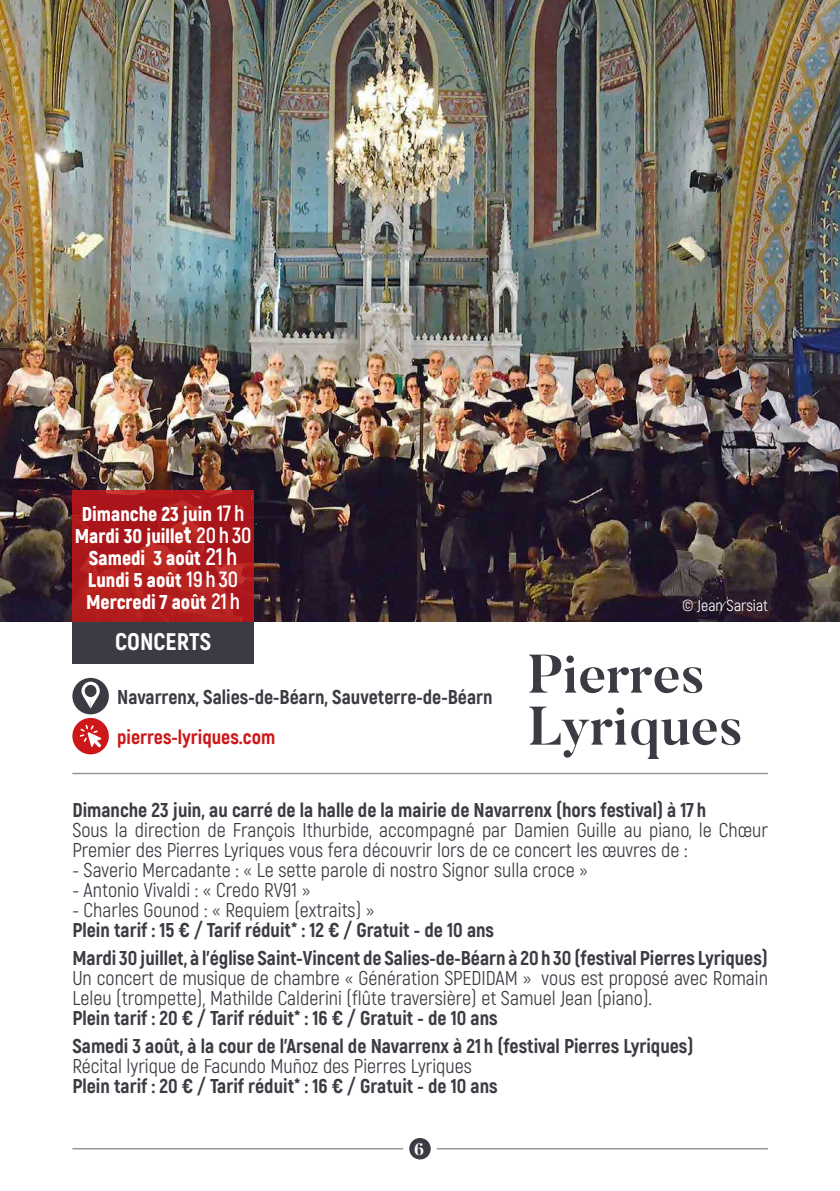
<style>
.page{position:relative;width:840px;height:1191px;background:#fff}
.page>*{position:absolute;margin:0;border:0;box-sizing:border-box;transform-origin:0 0}
.t1{font:700 54px/52px "Butler";color:#3b3c43}
.t2{font:800 24px "Akrobat";color:#fff}
.t3{font:20px/20px "Akrobat";color:#3b3c43}
.t4{font:800 20px/28px "Akrobat";color:#3b3c43}
.t5{font:900 20px/22px "Akrobat";color:#fff;text-align:center}
.t6{font:800 20px "Akrobat";color:#cd1719}
.t7{font:700 17px "Butler";color:#fff}
.t8{font:16px "Akrobat";color:#fff}
.s1{font-weight:700;font-size:22px}
.s2{font-size:24px}
.s3{font-weight:700;font-size:24px}
</style>
<div class="page">
<img style="left:0;top:0;width:839px;height:621px">
<hr style="left:72px;top:1148px;width:695px;height:1px;background:#96979e">
<div style="left:406px;top:1135px;width:27px;height:27px;background:#3b3c43;border-radius:50%"></div>
<div style="left:403px;top:1132px;width:33px;height:33px;border:6px solid #fff;border-radius:50%"></div>
<svg style="left:72px;top:490px;width:182px;height:131px;background:#b01c1d"></svg>
<div style="left:72px;top:621px;width:182px;height:42px;background:#3b3c43"></div>
<div style="left:72px;top:678px;width:37px;height:36px;background:#3b3c43;border-radius:50%"></div>
<svg style="left:83px;top:697px;width:15px;height:11px"></svg>
<svg style="left:81px;top:681px;width:19px;height:19px"></svg>
<div style="left:85px;top:685px;width:11px;height:12px;background:#3b3c43;border-radius:50%"></div>
<div style="left:72px;top:718px;width:37px;height:36px;background:#cd1719;border-radius:50%"></div>
<svg style="left:79px;top:724px;width:22px;height:23px"></svg>
<hr style="left:72px;top:772px;width:695px;height:2px;background:#96979e">
<p class="t5" style="left:75px;top:503px;width:178px">Dimanche 23 juin <span class="s1">17 h<br></span>Mardi 30 juille<span class="s2">t</span> <span class="s1">20 h 30<br></span>Samedi 3 août <span class="s3">21 h<br></span>Lundi 5 août <span class="s1">19 h 30<br></span>Mercredi 7 août <span class="s1">21 h</span></p>
<p class="t2" style="left:115px;top:626px;width:97px">CONCERTS</p>
<p class="t4" style="left:117px;top:683px;width:376px">Navarrenx, Salies-de-Béarn, Sauveterre-de-Béarn</p>
<p class="t6" style="left:117px;top:724px;width:159px">pierres-lyriques.com</p>
<p class="t8" style="left:681px;top:596px;width:87px">© Jean Sarsiat</p>
<h1 class="t1" style="left:527px;top:648px;width:216px">Pierres<br>Lyriques</h1>
<p class="t4" style="left:72px;top:796px;width:635px">Dimanche 23 juin, au carré de la halle de la mairie de Navarrenx (hors festival) à 17 h</p>
<p class="t3" style="left:72px;top:820px;width:696px">Sous la direction de François Ithurbide, accompagné par Damien Guille au piano, le Chœur<br>Premier des Pierres Lyriques vous fera découvrir lors de ce concert les œuvres de :</p>
<p class="t3" style="left:72px;top:860px;width:517px">- Saverio Mercadante : « Le sette parole di nostro Signor sulla croce »</p>
<p class="t3" style="left:72px;top:880px;width:239px">- Antonio Vivaldi : « Credo RV91 »</p>
<p class="t3" style="left:72px;top:900px;width:303px">- Charles Gounod : « Requiem (extraits) »</p>
<p class="t4" style="left:72px;top:916px;width:696px">Plein tarif : 15 € / Tarif réduit* : 12 € / Gratuit - de 10 ans<br>Mardi 30 juillet, à l’église Saint-Vincent de Salies-de-Béarn à 20 h 30 (festival Pierres Lyriques)</p>
<p class="t3" style="left:72px;top:968px;width:696px">Un concert de musique de chambre « Génération SPEDIDAM » vous est proposé avec Romain<br>Leleu (trompette), Mathilde Calderini (flûte traversière) et Samuel Jean (piano).</p>
<p class="t4" style="left:72px;top:1004px;width:622px">Plein tarif : 20 € / Tarif réduit* : 16 € / Gratuit - de 10 ans<br>Samedi 3 août, à la cour de l’Arsenal de Navarrenx à 21 h (festival Pierres Lyriques)</p>
<p class="t3" style="left:72px;top:1056px;width:401px">Récital lyrique de Facundo Muñoz des Pierres Lyriques</p>
<p class="t4" style="left:72px;top:1072px;width:426px">Plein tarif : 20 € / Tarif réduit* : 16 € / Gratuit - de 10 ans</p>
<p class="t7" style="left:414px;top:1138px;width:11px">6</p>
</div>
